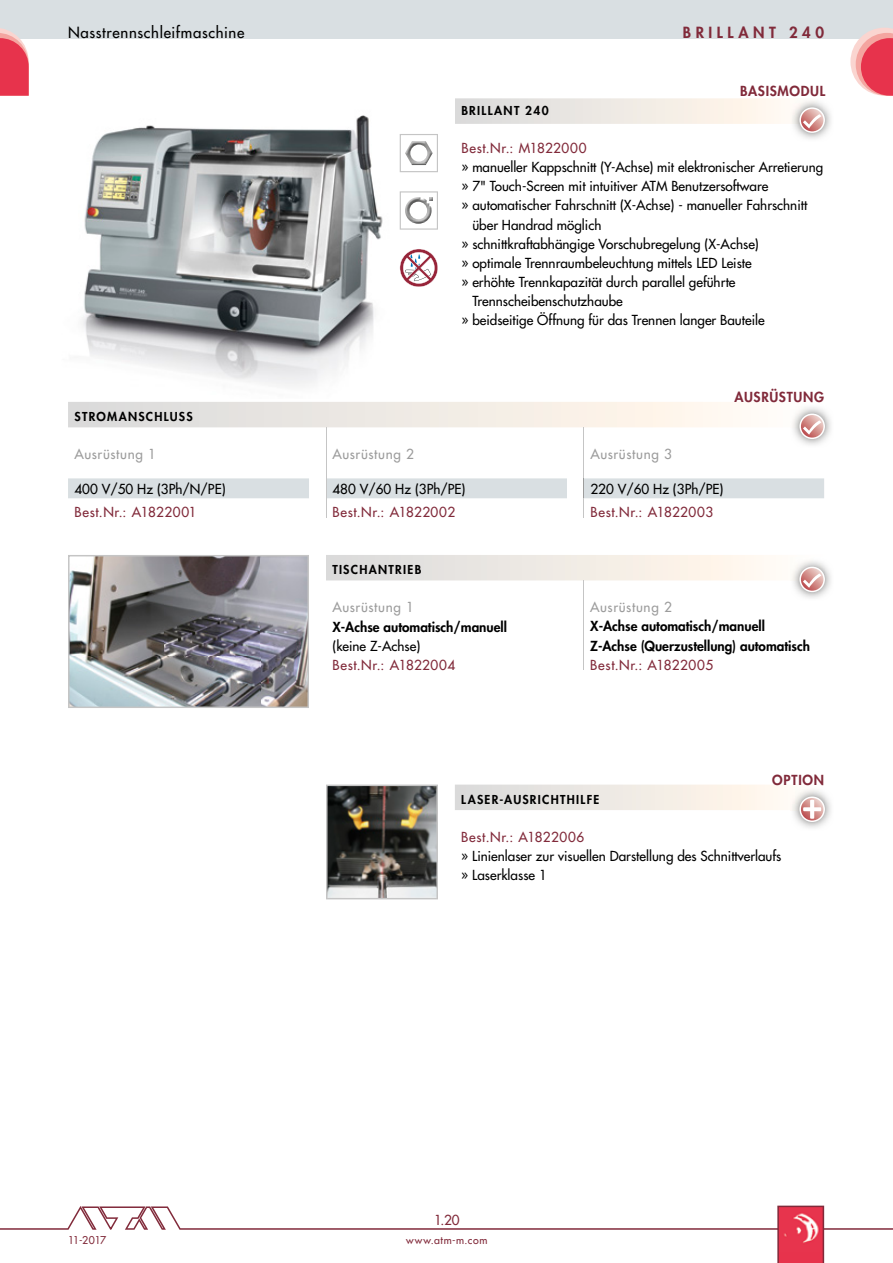
<style>
.page{position:relative;width:893px;height:1263px;background:#fff}
.page>*{position:absolute;margin:0;border:0;box-sizing:border-box;transform-origin:0 0}
.t1{font:500 15px "Futura Std";letter-spacing:.045em;color:#000}
.t2{font:800 15px "Futura Std";letter-spacing:.3em;color:#812a3a}
.t3{font:500 13.5px/19.2px "Futura Std";color:#000}
.t4{font:500 13.5px "Futura Std";letter-spacing:.04em;color:#812a3a}
.t5{font:800 13.5px/19.2px "Futura Std";color:#000}
.t6{font:500 13.5px "Futura Std";letter-spacing:.04em;color:#9c9c9c}
.t7{font:800 13.5px "Futura Std";letter-spacing:.055em;color:#812a3a}
.t8{font:800 12px "Futura Std";letter-spacing:.105em;color:#000}
.t9{font:500 10.5px "Futura Std";letter-spacing:.06em;color:#812a3a}
</style>
<div class="page">
<div style="left:0;top:0;width:893px;height:38px;background:#d9dfe2"></div>
<svg style="left:850px;top:28px;width:43px;height:68px"></svg>
<svg style="left:0;top:28px;width:29px;height:68px;background:#e85b6d"></svg>
<svg style="left:0;top:1205px;width:893px;height:58px"></svg>
<img style="left:82px;top:115px;width:320px;height:271px">
<img style="left:798px;top:107px;width:33px;height:32px">
<svg style="left:455px;top:98px;width:370px;height:35px"></svg>
<hr style="left:326px;top:427px;width:1px;height:51px;background:#c5c5c5">
<hr style="left:584px;top:427px;width:1px;height:51px;background:#c5c5c5">
<svg style="left:68px;top:478px;width:756px;height:39px"></svg>
<hr style="left:583px;top:580px;width:1px;height:90px;background:#c5c5c5">
<img style="left:68px;top:555px;width:241px;height:153px">
<img style="left:798px;top:412px;width:33px;height:33px">
<svg style="left:68px;top:402px;width:757px;height:37px"></svg>
<img style="left:798px;top:566px;width:33px;height:32px">
<svg style="left:326px;top:555px;width:499px;height:37px"></svg>
<svg style="left:326px;top:784px;width:112px;height:115px;background:#5c5a55"></svg>
<img style="left:798px;top:795px;width:33px;height:33px">
<svg style="left:455px;top:784px;width:370px;height:38px"></svg>
<svg style="left:400px;top:191px;width:38px;height:39px"></svg>
<svg style="left:400px;top:134px;width:38px;height:38px"></svg>
<img style="left:405px;top:141px;width:28px;height:22px">
<svg style="left:400px;top:249px;width:38px;height:38px"></svg>
<p class="t1" style="left:68px;top:23px;width:178px">Nasstrennschleifmaschine</p>
<p class="t2" style="left:683px;top:23px;width:143px">BRILLANT 240</p>
<p class="t7" style="left:740px;top:82px;width:87px">BASISMODUL</p>
<p class="t8" style="left:461px;top:103px;width:89px">BRILLANT 240</p>
<p class="t4" style="left:461px;top:140px;width:127px">Best.Nr.: M1822000</p>
<p class="t3" style="left:461px;top:158px;width:363px">» manueller Kappschnitt (Y-Achse) mit elektronischer Arretierung</p>
<p class="t3" style="left:461px;top:177px;width:309px">» 7" Touch-Screen mit intuitiver ATM Benutzersoftware</p>
<p class="t3" style="left:461px;top:196px;width:347px">» automatischer Fahrschnitt (X-Achse) - manueller Fahrschnitt</p>
<p class="t3" style="left:472px;top:215px;width:131px">über Handrad möglich</p>
<p class="t3" style="left:461px;top:234px;width:299px">» schnittkraftabhängige Vorschubregelung (X-Achse)</p>
<p class="t3" style="left:461px;top:253px;width:292px">» optimale Trennraumbeleuchtung mittels LED Leiste</p>
<p class="t3" style="left:461px;top:272px;width:276px">» erhöhte Trennkapazität durch parallel geführte</p>
<p class="t3" style="left:472px;top:292px;width:152px">Trennscheibenschutzhaube</p>
<p class="t3" style="left:461px;top:311px;width:305px">» beidseitige Öffnung für das Trennen langer Bauteile</p>
<p class="t8" style="left:74px;top:409px;width:120px">STROMANSCHLUSS</p>
<p class="t6" style="left:74px;top:446px;width:83px">Ausrüstung 1</p>
<p class="t6" style="left:332px;top:446px;width:83px">Ausrüstung 2</p>
<p class="t6" style="left:590px;top:446px;width:83px">Ausrüstung 3</p>
<p class="t3" style="left:74px;top:479px;width:153px">400 V/50 Hz (3Ph/N/PE)</p>
<p class="t3" style="left:332px;top:479px;width:135px">480 V/60 Hz (3Ph/PE)</p>
<p class="t3" style="left:590px;top:479px;width:135px">220 V/60 Hz (3Ph/PE)</p>
<p class="t4" style="left:74px;top:503px;width:124px">Best.Nr.: A1822001</p>
<p class="t4" style="left:332px;top:503px;width:124px">Best.Nr.: A1822002</p>
<p class="t4" style="left:590px;top:503px;width:124px">Best.Nr.: A1822003</p>
<p class="t7" style="left:735px;top:388px;width:91px">AUSRÜSTUNG</p>
<p class="t8" style="left:332px;top:562px;width:90px">TISCHANTRIEB</p>
<p class="t6" style="left:332px;top:599px;width:83px">Ausrüstung 1</p>
<p class="t5" style="left:332px;top:617px;width:176px">X-Achse automatisch/manuell</p>
<p class="t3" style="left:332px;top:636px;width:89px">(keine Z-Achse)</p>
<p class="t4" style="left:332px;top:656px;width:124px">Best.Nr.: A1822004</p>
<p class="t6" style="left:590px;top:599px;width:83px">Ausrüstung 2</p>
<p class="t5" style="left:590px;top:617px;width:221px">X-Achse automatisch/manuell<br>Z-Achse (Querzustellung) automatisch</p>
<p class="t4" style="left:590px;top:656px;width:124px">Best.Nr.: A1822005</p>
<p class="t7" style="left:772px;top:771px;width:53px">OPTION</p>
<p class="t8" style="left:461px;top:792px;width:139px">LASER-AUSRICHTHILFE</p>
<p class="t4" style="left:461px;top:828px;width:125px">Best.Nr.: A1822006</p>
<p class="t3" style="left:461px;top:847px;width:322px">» Linienlaser zur visuellen Darstellung des Schnittverlaufs » Laserklasse 1</p>
<p class="t9" style="left:68px;top:1233px;width:40px">11-2017</p>
<p class="t4" style="left:434px;top:1211px;width:27px">1.20</p>
<p class="t9" style="left:406px;top:1233px;width:83px">www.atm-m.com</p>
</div>
